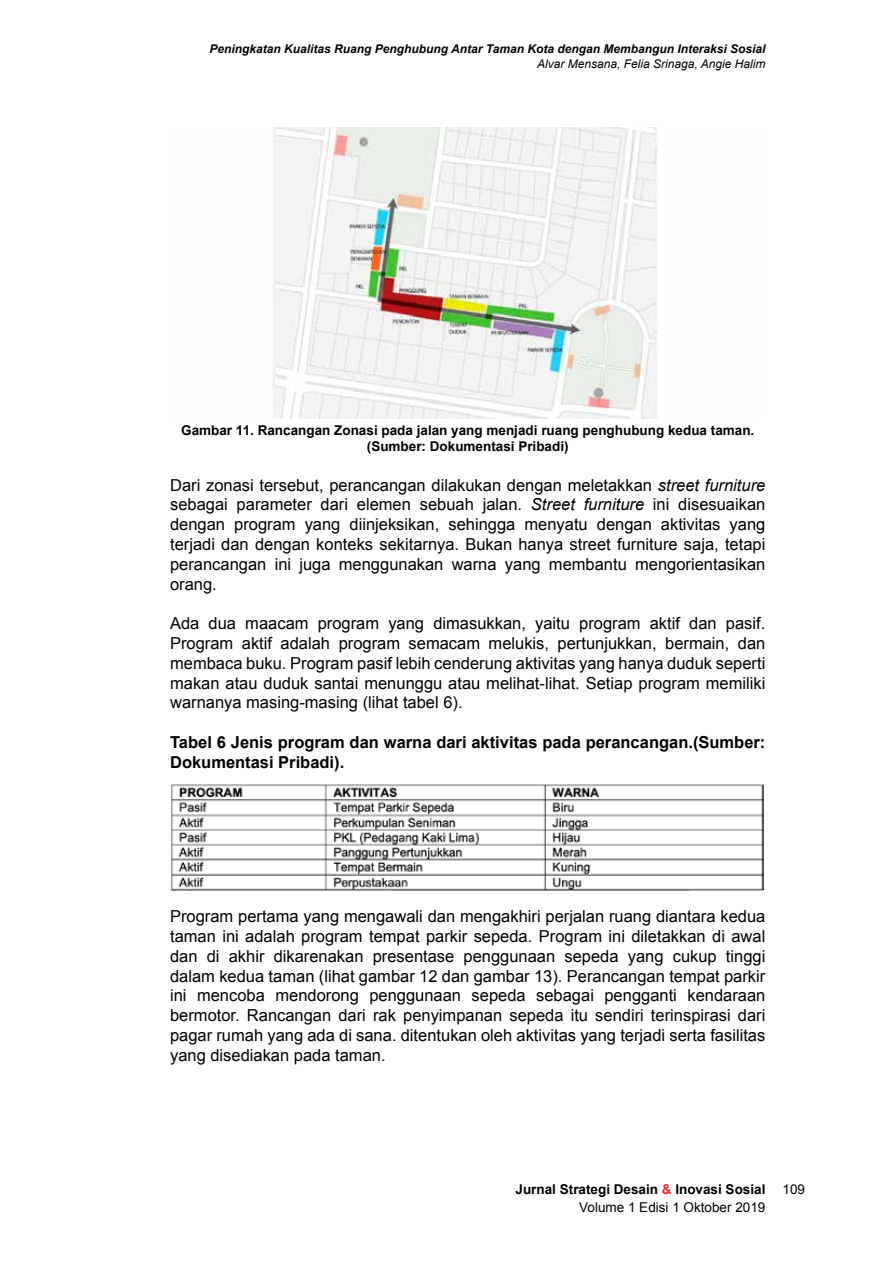
<style>
.page{position:relative;width:893px;height:1263px;background:#fff}
.page>*{position:absolute;margin:0;border:0;box-sizing:border-box;transform-origin:0 0}
.t1{font:16.5px/19.8px "Arial";color:#000;text-align:justify}
.t2{font:700 16.5px/19.8px "Arial";color:#000}
.t3{font:700 13.5px/18px "Arial";color:#000;text-align:right}
.t4{font:13.5px "Arial";color:#000}
.t5{font:italic 700 12px "Arial";color:#000}
.t6{font:italic 12px "Arial";color:#000}
.s1{font-style:italic}
.s2{color:#e62a2a}
.s3{font-weight:400}
</style>
<div class="page">
<img style="left:272px;top:128px;width:386px;height:290px">
<img style="left:170px;top:784px;width:594px;height:106px">
<p class="t5" style="left:210px;top:42px;width:557px">Peningkatan Kualitas Ruang Penghubung Antar Taman Kota dengan Membangun Interaksi Sosial</p>
<p class="t6" style="left:537px;top:57px;width:230px">Alvar Mensana, Felia Srinaga, Angie Halim</p>
<p class="t3" style="left:181px;top:422px;width:575px;line-height:16.2px;text-align:center">Gambar 11. Rancangan Zonasi pada jalan yang menjadi ruang penghubung kedua taman. (Sumber: Dokumentasi Pribadi)</p>
<p class="t1" style="left:170px;top:475px;width:597px">Dari zonasi tersebut, perancangan dilakukan dengan meletakkan <span class="s1">street furniture </span>sebagai parameter dari elemen sebuah jalan. <span class="s1">Street furniture</span> ini disesuaikan dengan program yang diinjeksikan, sehingga menyatu dengan aktivitas yang terjadi dan dengan konteks sekitarnya. Bukan hanya street furniture saja, tetapi perancangan ini juga menggunakan warna yang membantu mengorientasikan orang.</p>
<p class="t1" style="left:170px;top:613px;width:597px">Ada dua maacam program yang dimasukkan, yaitu program aktif dan pasif.<br>Program aktif adalah program semacam melukis, pertunjukkan, bermain, dan membaca buku. Program pasif lebih cenderung aktivitas yang hanya duduk seperti makan atau duduk santai menunggu atau melihat-lihat. Setiap program memiliki warnanya masing-masing (lihat tabel 6).</p>
<p class="t2" style="left:170px;top:732px;width:597px">Tabel 6 Jenis program dan warna dari aktivitas pada perancangan.(Sumber:<br>Dokumentasi Pribadi).</p>
<p class="t1" style="left:170px;top:906px;width:597px">Program pertama yang mengawali dan mengakhiri perjalan ruang diantara kedua taman ini adalah program tempat parkir sepeda. Program ini diletakkan di awal dan di akhir dikarenakan presentase penggunaan sepeda yang cukup tinggi dalam kedua taman (lihat gambar 12 dan gambar 13). Perancangan tempat parkir ini mencoba mendorong penggunaan sepeda sebagai pengganti kendaraan bermotor. Rancangan dari rak penyimpanan sepeda itu sendiri terinspirasi dari pagar rumah yang ada di sana. ditentukan oleh aktivitas yang terjadi serta fasilitas yang disediakan pada taman.</p>
<p class="t3" style="left:516px;top:1180px;width:251px">Jurnal Strategi Desain <span class="s2">&amp;</span> Inovasi Sosial<br><span class="s3">Volume 1 Edisi 1 Oktober 2019</span></p>
<p class="t4" style="left:783px;top:1182px;width:24px">109</p>
</div>
